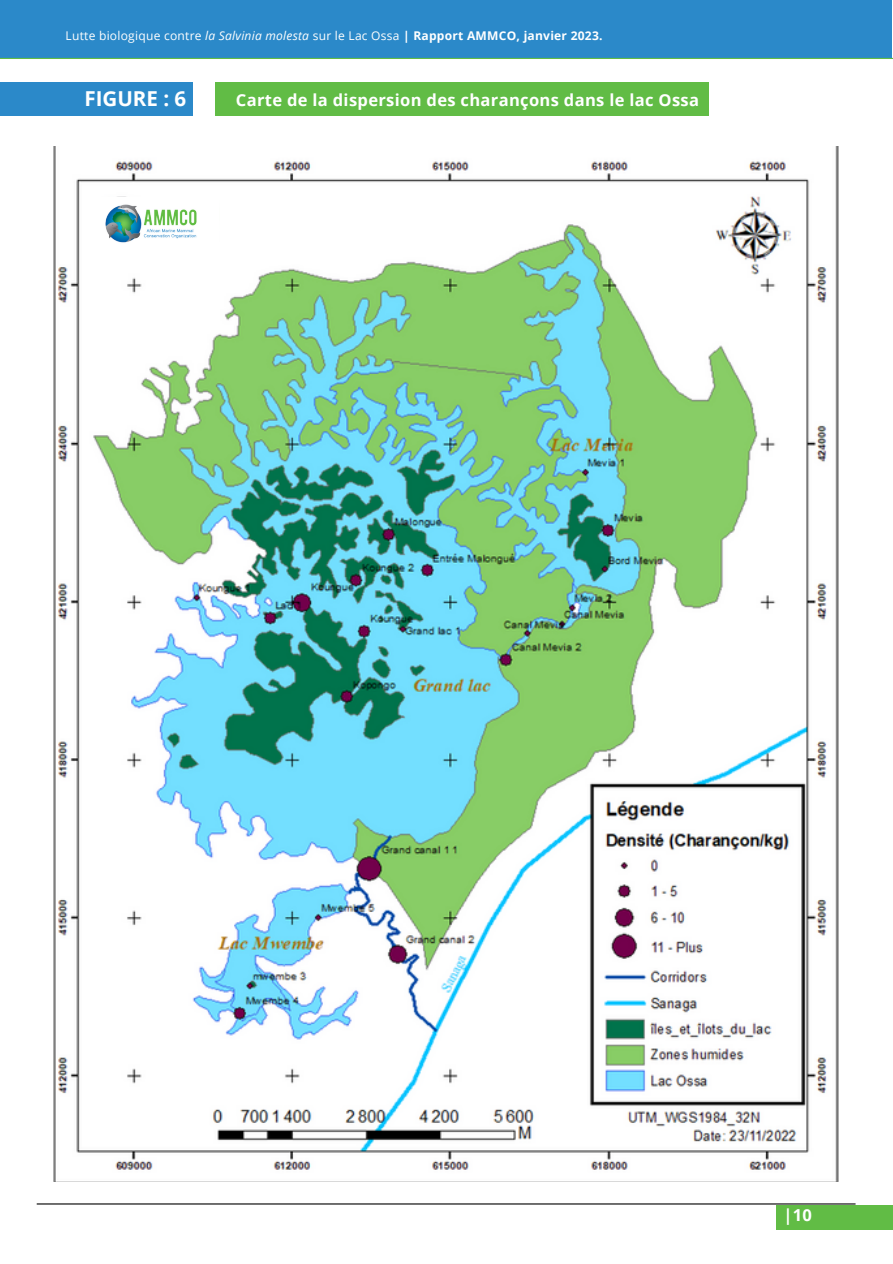
<style>
.page{position:relative;width:893px;height:1264px;background:#fff}
.page>*{position:absolute;margin:0;border:0;box-sizing:border-box;transform-origin:0 0}
.t1{font:700 20.55px "Open Sans";color:#fff}
.t2{font:700 16.5px "Open Sans";letter-spacing:.02em;color:#fff}
.t3{font:12px "Open Sans";letter-spacing:.02em;color:#fff}
.s1{font-style:italic}
.s2{font-weight:700}
</style>
<div class="page">
<div style="left:0;top:0;width:891px;height:58px;background:#2b89c9"></div>
<div style="left:776px;top:1205px;width:116px;height:24px;background:#61bc45"></div>
<hr style="left:37px;top:1203px;width:818px;height:1px;background:#000">
<img style="left:54px;top:146px;width:784px;height:1034px">
<div style="left:89px;top:196px;width:130px;height:66px;background:#fff"></div>
<img style="left:105px;top:196px;width:92px;height:47px">
<div style="left:0;top:82px;width:192px;height:33px;background:#2b89c9"></div>
<div style="left:215px;top:82px;width:493px;height:33px;background:#61bc45"></div>
<hr style="left:0;top:58px;width:892px;height:1px;background:#61bc45">
<p class="t3" style="left:66px;top:27px;width:538px">Lutte biologique contre <span class="s1">la Salvinia molesta</span> sur le Lac Ossa <span class="s2">| Rapport AMMCO, janvier 2023.</span></p>
<h1 class="t1" style="left:84px;top:84px;width:103px">FIGURE : 6</h1>
<h2 class="t2" style="left:236px;top:88px;width:465px">Carte de la dispersion des charançons dans le lac Ossa</h2>
<h2 class="t2" style="left:783px;top:1203px;width:30px">|10</h2>
</div>
